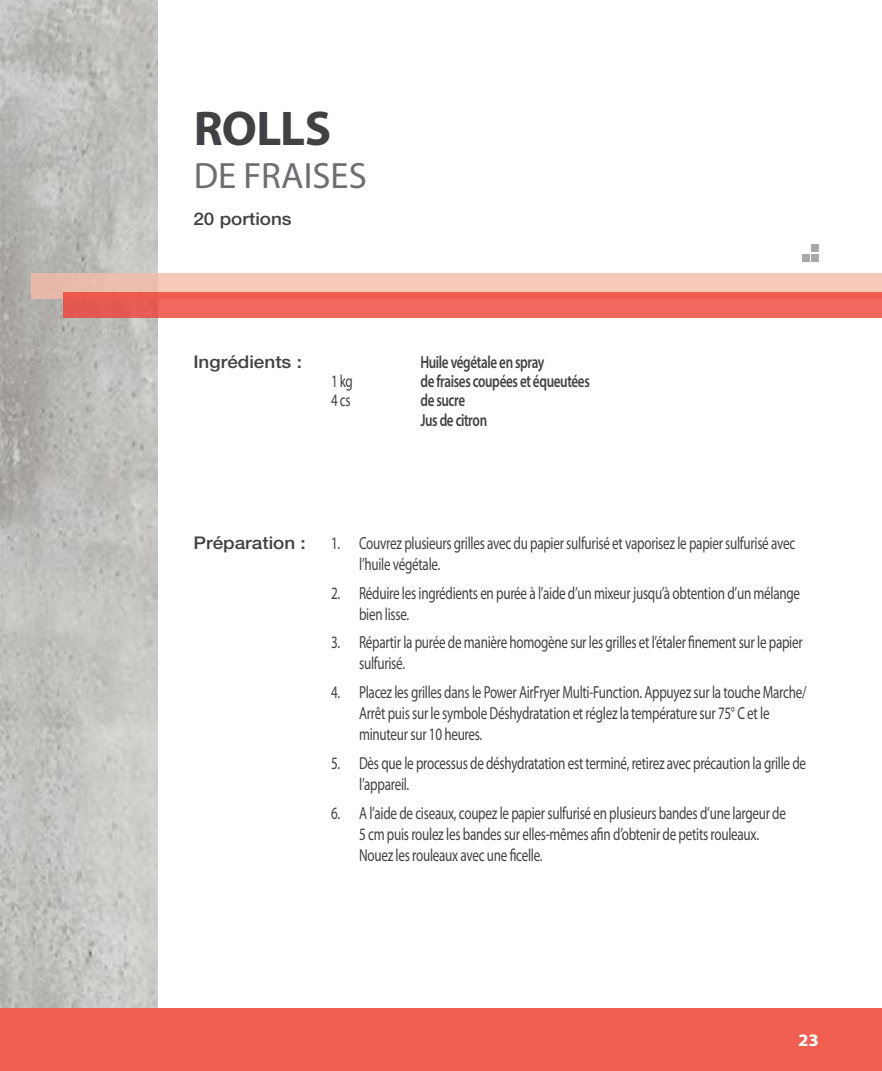
<style>
.page{position:relative;width:882px;height:1071px;background:#fff}
.page>*{position:absolute;margin:0;border:0;box-sizing:border-box;transform-origin:0 0}
.t1{font:700 49px "Myriad Pro";letter-spacing:-.015em;color:#414042}
.t2{font:36.75px "Myriad Pro";color:#6d6e71}
.t3{font:17.5px/21px "Myriad Pro";letter-spacing:-.02em;color:#414042;scale:.75 1}
.t4{font:600 17.5px/19.2px "Myriad Pro";letter-spacing:-.025em;color:#414042;scale:.75 1}
.t5{font:500 17.5px "Helvetica Neue LT";color:#414042;scale:1.08 1}
.t6{font:700 17.5px "Myriad Pro";color:#fff;scale:1.08 1}
</style>
<div class="page">
<img style="left:0;top:0;width:158px;height:1008px">
<div style="left:0;top:1008px;width:882px;height:63px;background:#f15f50"></div>
<div style="left:32px;top:273px;width:850px;height:26px;background:linear-gradient(to right,#f0c2b4,#faccbe)"></div>
<div style="left:63px;top:292px;width:819px;height:26px;background:linear-gradient(to right,#ed6056,#f4665d)"></div>
<div style="left:811px;top:244px;width:8px;height:8px;background:#a7a9ac"></div>
<div style="left:802px;top:254px;width:8px;height:7px;background:#a7a9ac"></div>
<div style="left:811px;top:254px;width:8px;height:7px;background:#a7a9ac"></div>
<h1 class="t1" style="left:194px;top:96px;width:139px">ROLLS</h1>
<h2 class="t2" style="left:194px;top:153px;width:175px">DE FRAISES</h2>
<p class="t5" style="left:193px;top:208px;width:93px">20 portions</p>
<p class="t5" style="left:193px;top:352px;width:102px">Ingrédients :</p>
<p class="t4" style="left:420px;top:352px;width:167px">Huile végétale en spray</p>
<p class="t3" style="left:331px;top:371px;width:30px">1 kg</p>
<p class="t4" style="left:420px;top:371px;width:227px">de fraises coupées et équeutées</p>
<p class="t3" style="left:331px;top:390px;width:28px">4 cs</p>
<p class="t4" style="left:420px;top:391px;width:91px">de sucre<br>Jus de citron</p>
<p class="t5" style="left:193px;top:532px;width:106px">Préparation :</p>
<p class="t3" style="left:359px;top:532px;width:583px;text-indent:-28px">1. Couvrez plusieurs grilles avec du papier sulfurisé et vaporisez le papier sulfurisé avec l’huile végétale.</p>
<p class="t3" style="left:359px;top:582px;width:589px;text-indent:-28px">2. Réduire les ingrédients en purée à l’aide d’un mixeur jusqu’à obtention d’un mélange bien lisse.</p>
<p class="t3" style="left:359px;top:632px;width:593px;text-indent:-28px">3. Répartir la purée de manière homogène sur les grilles et l’étaler finement sur le papier sulfurisé.</p>
<p class="t3" style="left:359px;top:682px;width:598px;text-indent:-28px">4. Placez les grilles dans le Power AirFryer Multi-Function. Appuyez sur la touche Marche/<br>Arrêt puis sur le symbole Déshydratation et réglez la température sur 75° C et le minuteur sur 10 heures.</p>
<p class="t3" style="left:359px;top:752px;width:598px;text-indent:-28px">5. Dès que le processus de déshydratation est terminé, retirez avec précaution la grille de l’appareil.</p>
<p class="t3" style="left:359px;top:802px;width:571px;text-indent:-28px">6. A l’aide de ciseaux, coupez le papier sulfurisé en plusieurs bandes d’une largeur de<br>5 cm puis roulez les bandes sur elles-mêmes afin d’obtenir de petits rouleaux.<br>Nouez les rouleaux avec une ficelle.</p>
<p class="t6" style="left:798px;top:1029px;width:21px">23</p>
</div>
